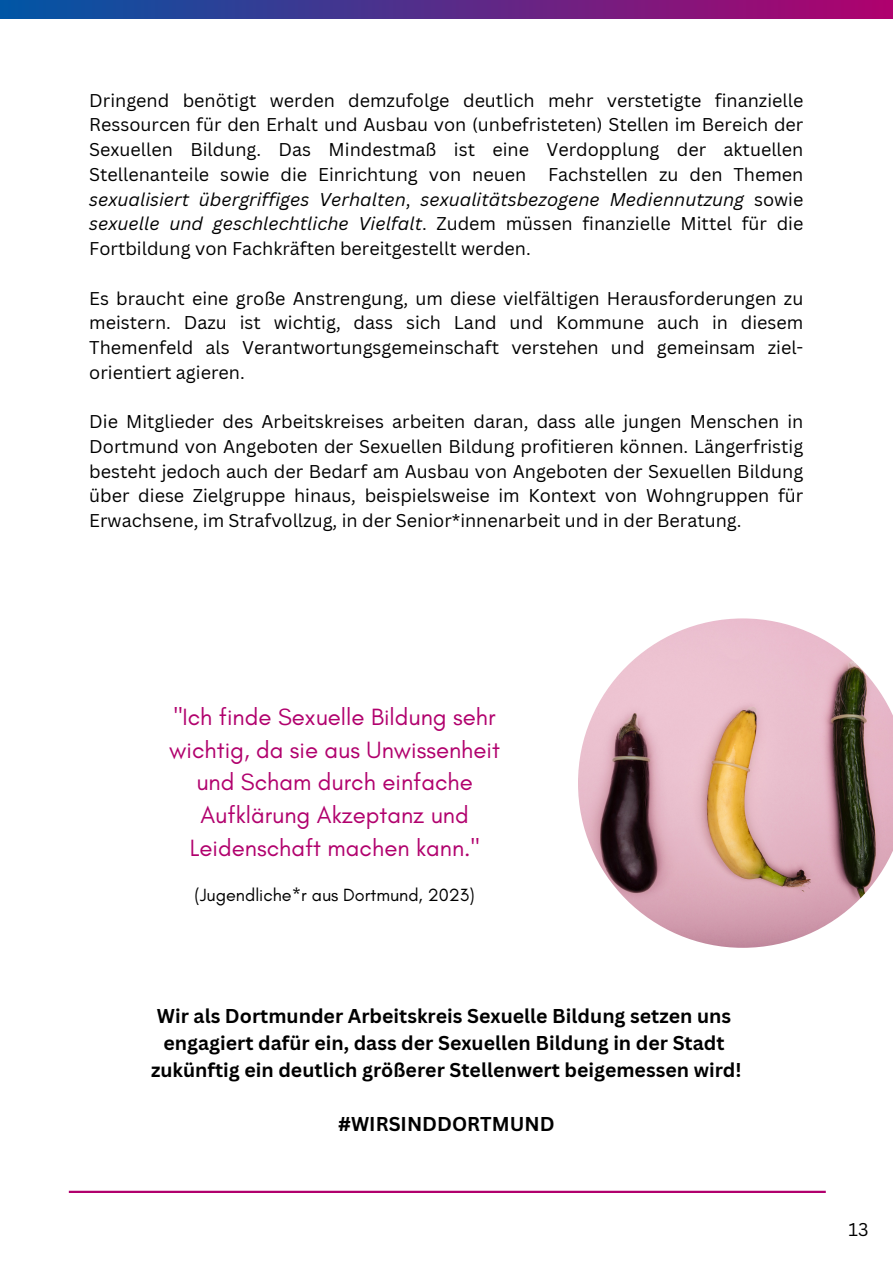
<style>
.page{position:relative;width:893px;height:1264px;background:#fff}
.page>*{position:absolute;margin:0;border:0;box-sizing:border-box;transform-origin:0 0}
.t1{font:24px/32.5px "Glacial Indifference";color:#b1006d;text-align:center}
.t2{font:700 19.5px "Canva Sans";color:#000}
.t3{font:18px/24.8px "Canva Sans";color:#000;text-align:justify}
.t4{font:18px "Glacial Indifference";color:#000}
.s1{font-style:italic}
</style>
<div class="page">
<hr style="left:69px;top:1190px;width:756px;height:2px;background:#b1006d">
<div style="left:0;top:0;width:892px;height:19px;background:linear-gradient(to right,#0056a5,#af016d)"></div>
<img style="left:578px;top:618px;width:314px;height:329px">
<p class="t3" style="left:89px;top:87px;width:715px">Dringend benötigt werden demzufolge deutlich mehr verstetigte finanzielle Ressourcen für den Erhalt und Ausbau von (unbefristeten) Stellen im Bereich der Sexuellen Bildung. Das Mindestmaß ist eine Verdopplung der aktuellen Stellenanteile sowie die Einrichtung von neuen Fachstellen zu den Themen <span class="s1">sexualisiert übergriffiges Verhalten</span>, <span class="s1">sexualitätsbezogene Mediennutzung</span> sowie <span class="s1">sexuelle und geschlechtliche Vielfalt</span>. Zudem müssen finanzielle Mittel für die Fortbildung von Fachkräften bereitgestellt werden.</p>
<p class="t3" style="left:89px;top:285px;width:715px">Es braucht eine große Anstrengung, um diese vielfältigen Herausforderungen zu meistern. Dazu ist wichtig, dass sich Land und Kommune auch in diesem Themenfeld als Verantwortungsgemeinschaft verstehen und gemeinsam ziel&shy;orientiert agieren.</p>
<p class="t3" style="left:89px;top:409px;width:715px">Die Mitglieder des Arbeitskreises arbeiten daran, dass alle jungen Menschen in Dortmund von Angeboten der Sexuellen Bildung profitieren können. Längerfristig besteht jedoch auch der Bedarf am Ausbau von Angeboten der Sexuellen Bildung über diese Zielgruppe hinaus, beispielsweise im Kontext von Wohngruppen für Erwachsene, im Strafvollzug, in der Senior*innenarbeit und in der Beratung.</p>
<p class="t1" style="left:169px;top:700px;width:332px">"Ich finde Sexuelle Bildung sehr wichtig, da sie aus Unwissenheit und Scham durch einfache<br>Aufklärung Akzeptanz und<br>Leidenschaft machen kann."</p>
<p class="t4" style="left:194px;top:884px;width:282px">(Jugendliche*r aus Dortmund, 2023)</p>
<p class="t2" style="left:157px;top:1002px;width:575px">Wir als Dortmunder Arbeitskreis Sexuelle Bildung setzen uns</p>
<p class="t2" style="left:163px;top:1029px;width:562px">engagiert dafür ein, dass der Sexuellen Bildung in der Stadt</p>
<p class="t2" style="left:151px;top:1056px;width:592px">zukünftig ein deutlich größerer Stellenwert beigemessen wird!</p>
<p class="t2" style="left:338px;top:1110px;width:218px">#WIRSINDDORTMUND</p>
<p class="t3" style="left:848px;top:1216px;width:21px">13</p>
</div>
